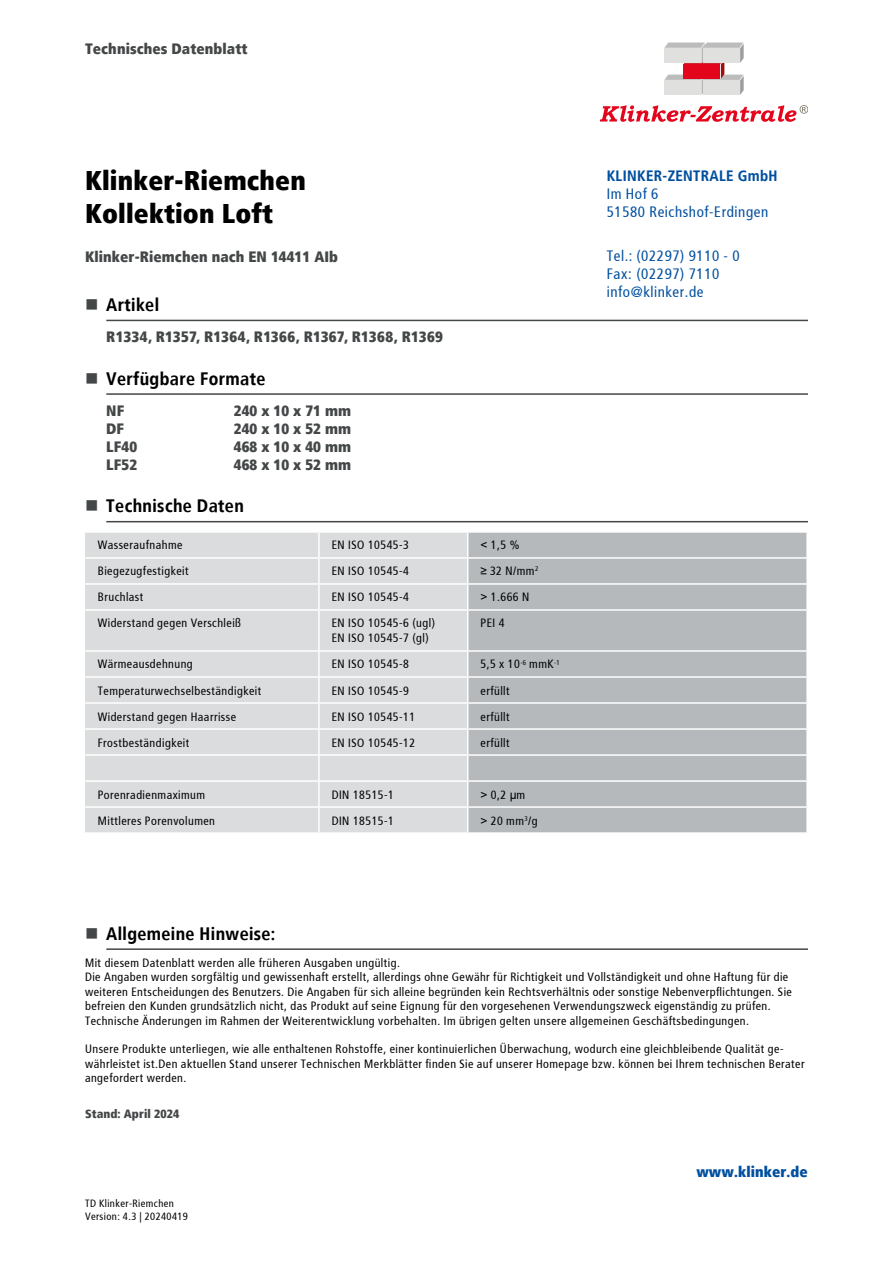
<style>
.page{position:relative;width:893px;height:1263px;background:#fff}
.page>*{position:absolute;margin:0;border:0;box-sizing:border-box;transform-origin:0 0}
.t1{font:900 27px/32.4px "Transit";color:#000}
.t2{font:700 18px "Transit";color:#000}
.t3{font:900 15px "Transit";color:#444748}
.t4{font:15px/18px "Transit";color:#004f9f}
.t5{font:700 15px "Transit";color:#004f9f}
.t6{font:900 15px "Transit";color:#004f9f}
.t7{font:12px/14.4px "Transit";color:#000}
.t8{font:900 12px "Transit";color:#444748}
.t9{font:10.5px/12.6px "Transit";color:#000}
.s1{font-family:"Arial"}
</style>
<div class="page">
<svg style="left:664px;top:43px;width:80px;height:52px;background:#dcbbbe"></svg>
<svg style="left:600px;top:105px;width:208px;height:17px"></svg>
<hr style="left:106px;top:948px;width:702px;height:2px;background:#444748">
<hr style="left:106px;top:320px;width:702px;height:1px;background:#444748">
<hr style="left:106px;top:393px;width:702px;height:2px;background:#444748">
<hr style="left:106px;top:521px;width:702px;height:1px;background:#444748">
<div style="left:85px;top:533px;width:382px;height:299px;background:#dbdcde"></div>
<div style="left:468px;top:533px;width:338px;height:299px;background:#b5b9bc"></div>
<hr style="left:318px;top:533px;width:2px;height:24px;background:#fff">
<hr style="left:319px;top:557px;width:149px;height:2px;background:#fff">
<hr style="left:318px;top:559px;width:2px;height:24px;background:#fff">
<hr style="left:468px;top:557px;width:340px;height:2px;background:#fff">
<hr style="left:319px;top:583px;width:149px;height:2px;background:#fff">
<hr style="left:318px;top:585px;width:2px;height:24px;background:#fff">
<hr style="left:468px;top:583px;width:340px;height:2px;background:#fff">
<hr style="left:319px;top:609px;width:149px;height:2px;background:#fff">
<hr style="left:318px;top:611px;width:2px;height:39px;background:#fff">
<hr style="left:468px;top:609px;width:340px;height:2px;background:#fff">
<hr style="left:319px;top:650px;width:149px;height:2px;background:#fff">
<hr style="left:318px;top:652px;width:2px;height:24px;background:#fff">
<hr style="left:468px;top:650px;width:340px;height:2px;background:#fff">
<hr style="left:319px;top:676px;width:149px;height:2px;background:#fff">
<hr style="left:318px;top:678px;width:2px;height:24px;background:#fff">
<hr style="left:468px;top:676px;width:340px;height:2px;background:#fff">
<hr style="left:319px;top:702px;width:149px;height:2px;background:#fff">
<hr style="left:318px;top:704px;width:2px;height:24px;background:#fff">
<hr style="left:468px;top:702px;width:340px;height:2px;background:#fff">
<hr style="left:319px;top:728px;width:149px;height:2px;background:#fff">
<hr style="left:318px;top:730px;width:2px;height:24px;background:#fff">
<hr style="left:468px;top:728px;width:340px;height:2px;background:#fff">
<hr style="left:319px;top:754px;width:149px;height:2px;background:#fff">
<hr style="left:318px;top:756px;width:2px;height:24px;background:#fff">
<hr style="left:468px;top:754px;width:340px;height:2px;background:#fff">
<hr style="left:319px;top:780px;width:149px;height:2px;background:#fff">
<hr style="left:318px;top:782px;width:2px;height:24px;background:#fff">
<hr style="left:468px;top:780px;width:340px;height:2px;background:#fff">
<hr style="left:319px;top:806px;width:149px;height:2px;background:#fff">
<hr style="left:318px;top:808px;width:2px;height:24px;background:#fff">
<hr style="left:468px;top:806px;width:340px;height:2px;background:#fff">
<svg style="left:467px;top:676px;width:1px;height:132px"></svg>
<hr style="left:85px;top:557px;width:234px;height:2px;background:#fff">
<hr style="left:85px;top:583px;width:234px;height:2px;background:#fff">
<hr style="left:85px;top:609px;width:234px;height:2px;background:#fff">
<hr style="left:85px;top:650px;width:234px;height:2px;background:#fff">
<hr style="left:85px;top:676px;width:234px;height:2px;background:#fff">
<hr style="left:85px;top:702px;width:234px;height:2px;background:#fff">
<hr style="left:85px;top:728px;width:234px;height:2px;background:#fff">
<hr style="left:85px;top:754px;width:234px;height:2px;background:#fff">
<hr style="left:85px;top:780px;width:234px;height:2px;background:#fff">
<hr style="left:85px;top:806px;width:234px;height:2px;background:#fff">
<p class="t3" style="left:85px;top:39px;width:164px">Technisches Datenblatt</p>
<h1 class="t1" style="left:85px;top:165px;width:222px">Klinker-Riemchen<br>Kollektion Loft</h1>
<p class="t3" style="left:85px;top:248px;width:255px">Klinker-Riemchen nach EN 14411 AIb</p>
<h2 class="t2" style="left:106px;top:294px;width:55px">Artikel</h2>
<p class="t3" style="left:106px;top:328px;width:338px">R1334, R1357, R1364, R1366, R1367, R1368, R1369</p>
<h2 class="t2" style="left:106px;top:368px;width:161px">Verfügbare Formate</h2>
<p class="t3" style="left:106px;top:401px;width:19px">NF</p>
<p class="t3" style="left:234px;top:401px;width:119px">240 x 10 x 71 mm</p>
<p class="t3" style="left:106px;top:419px;width:19px">DF</p>
<p class="t3" style="left:234px;top:419px;width:119px">240 x 10 x 52 mm</p>
<p class="t3" style="left:106px;top:437px;width:32px">LF40</p>
<p class="t3" style="left:234px;top:437px;width:119px">468 x 10 x 40 mm</p>
<p class="t3" style="left:106px;top:455px;width:32px">LF52</p>
<p class="t3" style="left:234px;top:455px;width:119px">468 x 10 x 52 mm</p>
<h2 class="t2" style="left:106px;top:495px;width:139px">Technische Daten</h2>
<p class="t7" style="left:98px;top:538px;width:87px">Wasseraufnahme</p>
<p class="t7" style="left:332px;top:538px;width:79px">EN ISO 10545-3</p>
<p class="t7" style="left:480px;top:538px;width:41px"><span class="s1">&lt;</span> 1,5 %</p>
<p class="t7" style="left:98px;top:564px;width:93px">Biegezugfestigkeit</p>
<p class="t7" style="left:332px;top:564px;width:79px">EN ISO 10545-4</p>
<p class="t7" style="left:480px;top:564px;width:60px"><span class="s1">≥</span> 32 N/mm<sup>2</sup></p>
<p class="t7" style="left:98px;top:590px;width:48px">Bruchlast</p>
<p class="t7" style="left:332px;top:590px;width:79px">EN ISO 10545-4</p>
<p class="t7" style="left:480px;top:590px;width:51px"><span class="s1">&gt;</span> 1.666 N</p>
<p class="t7" style="left:98px;top:616px;width:145px">Widerstand gegen Verschleiß</p>
<p class="t7" style="left:332px;top:616px;width:105px;line-height:15px">EN ISO 10545-6 (ugl)<br>EN ISO 10545-7 (gl)</p>
<p class="t7" style="left:480px;top:616px;width:26px">PEI 4</p>
<p class="t7" style="left:98px;top:657px;width:97px">Wärmeausdehnung</p>
<p class="t7" style="left:332px;top:657px;width:79px">EN ISO 10545-8</p>
<p class="t7" style="left:480px;top:657px;width:81px">5,5 x 10<sup>-6</sup> mmK<sup>-1</sup></p>
<p class="t7" style="left:98px;top:683px;width:165px">Temperaturwechselbeständigkeit</p>
<p class="t7" style="left:332px;top:683px;width:79px">EN ISO 10545-9</p>
<p class="t7" style="left:480px;top:683px;width:31px">erfüllt</p>
<p class="t7" style="left:98px;top:709px;width:140px">Widerstand gegen Haarrisse</p>
<p class="t7" style="left:332px;top:709px;width:86px">EN ISO 10545-11</p>
<p class="t7" style="left:480px;top:709px;width:31px">erfüllt</p>
<p class="t7" style="left:98px;top:735px;width:94px">Frostbeständigkeit</p>
<p class="t7" style="left:332px;top:735px;width:86px">EN ISO 10545-12</p>
<p class="t7" style="left:480px;top:735px;width:31px">erfüllt</p>
<p class="t7" style="left:98px;top:787px;width:109px">Porenradienmaximum</p>
<p class="t7" style="left:332px;top:787px;width:64px">DIN 18515-1</p>
<p class="t7" style="left:480px;top:787px;width:47px"><span class="s1">&gt;</span> 0,2 <span class="s1">μ</span>m</p>
<p class="t7" style="left:98px;top:813px;width:119px">Mittleres Porenvolumen</p>
<p class="t7" style="left:332px;top:813px;width:64px">DIN 18515-1</p>
<p class="t7" style="left:480px;top:813px;width:59px"><span class="s1">&gt;</span> 20 mm<sup>3</sup>/g</p>
<p class="t5" style="left:607px;top:166px;width:173px">KLINKER-ZENTRALE GmbH</p>
<p class="t4" style="left:607px;top:185px;width:164px">Im Hof 6<br>51580 Reichshof-Erdingen</p>
<p class="t4" style="left:607px;top:247px;width:135px">Tel.: (02297) 9110 - 0<br>Fax: (02297) 7110 info@klinker.de</p>
<h2 class="t2" style="left:106px;top:923px;width:171px">Allgemeine Hinweise:</h2>
<p class="t7" style="left:85px;top:956px;width:709px">Mit diesem Datenblatt werden alle früheren Ausgaben ungültig.<br>Die Angaben wurden sorgfältig und gewissenhaft erstellt, allerdings ohne Gewähr für Richtigkeit und Vollständigkeit und ohne Haftung für die weiteren Entscheidungen des Benutzers. Die Angaben für sich alleine begründen kein Rechtsverhältnis oder sonstige Nebenverpflichtungen. Sie befreien den Kunden grundsätzlich nicht, das Produkt auf seine Eignung für den vorgesehenen Verwendungszweck eigenständig zu prüfen.<br>Technische Änderungen im Rahmen der Weiterentwicklung vorbehalten. Im übrigen gelten unsere allgemeinen Geschäftsbedingungen.</p>
<p class="t7" style="left:85px;top:1042px;width:722px">Unsere Produkte unterliegen, wie alle enthaltenen Rohstoffe, einer kontinuierlichen Überwachung, wodurch eine gleichbleibende Qualität ge&shy;währleistet ist.Den aktuellen Stand unserer Technischen Merkblätter finden Sie auf unserer Homepage bzw. können bei Ihrem technischen Berater angefordert werden.</p>
<p class="t8" style="left:85px;top:1106px;width:96px">Stand: April 2024</p>
<p class="t9" style="left:85px;top:1197px;width:105px">TD Klinker-Riemchen<br>Version: 4.3 | 20240419</p>
<p class="t6" style="left:696px;top:1163px;width:113px">www.klinker.de</p>
</div>
